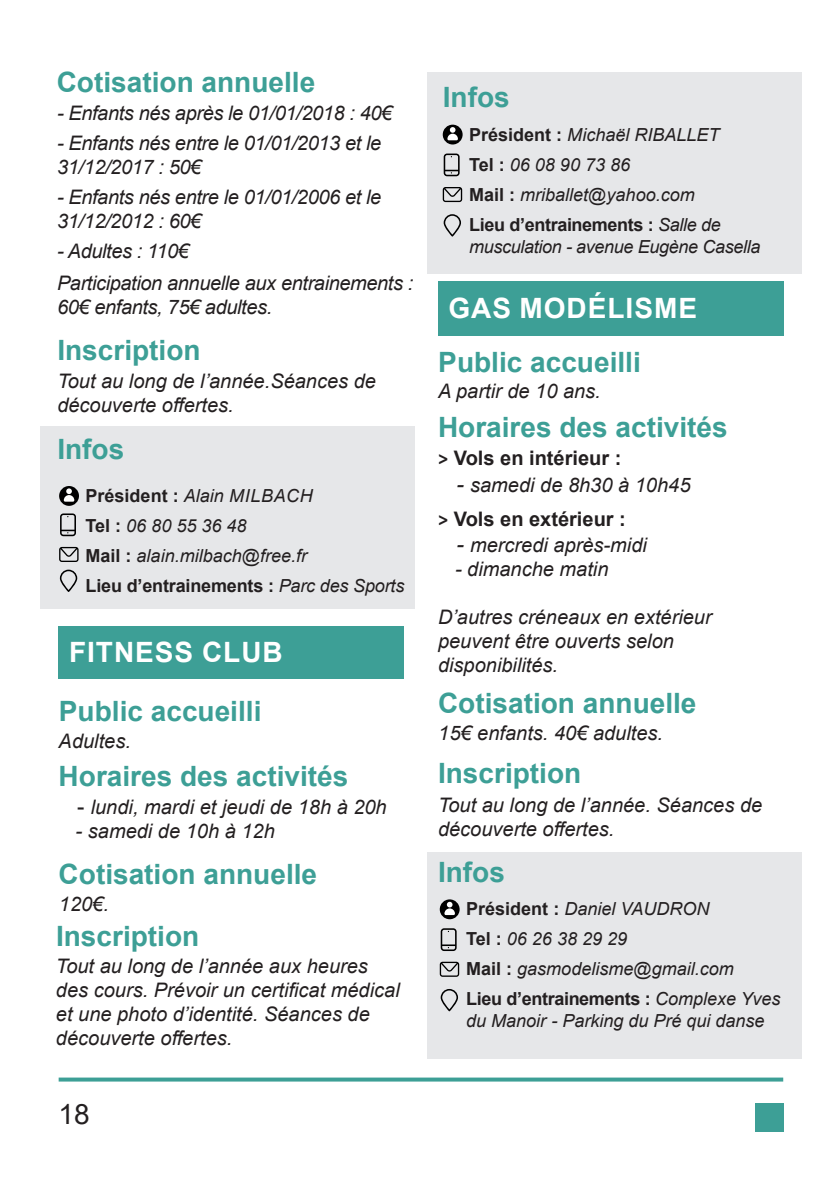
<style>
.page{position:relative;width:840px;height:1191px;background:#fff}
.page>*{position:absolute;margin:0;border:0;box-sizing:border-box;transform-origin:0 0}
.t1{font:700 28px "Arial";color:#3d9f96}
.t2{font:700 28px "Arial";letter-spacing:.035em;color:#fff}
.t3{font:28px "Arial";color:#231f20}
.t4{font:italic 20px/24px "Arial";color:#231f20}
.t5{font:italic 20px/24px "Arial";letter-spacing:-.02em;color:#231f20}
.t6{font:700 20px "Arial";color:#231f20}
.t7{font:italic 18px/22px "Arial";color:#231f20}
.t8{font:italic 18px/22px "Arial";letter-spacing:-.02em;color:#231f20}
.t9{font:700 18px "Arial";letter-spacing:-.01em;color:#231f20}
.t10{font:italic 18px "Arial";letter-spacing:.035em;color:#231f20}
.s1{font-weight:700;font-style:normal}
.s2{font-weight:400;font-style:italic}
.s3{font-style:normal;font-size:22px}
.s4{font-family:"Calibri"}
.s5{font-size:22px}
</style>
<div class="page">
<div style="left:427px;top:852px;width:374px;height:206px;background:#e6e7e9"></div>
<div style="left:427px;top:72px;width:374px;height:202px;background:#e6e7e9"></div>
<div style="left:40px;top:426px;width:374px;height:183px;background:#e6e7e9"></div>
<svg style="left:59px;top:1077px;width:723px;height:4px;background:#58aca4"></svg>
<div style="left:754px;top:1103px;width:28px;height:28px;background:#3d9f96"></div>
<svg style="left:60px;top:513px;width:16px;height:23px"></svg>
<svg style="left:59px;top:547px;width:19px;height:15px"></svg>
<svg style="left:60px;top:569px;width:17px;height:23px"></svg>
<svg style="left:59px;top:486px;width:20px;height:20px"></svg>
<svg style="left:64px;top:488px;width:10px;height:13px"></svg>
<div style="left:59px;top:626px;width:344px;height:52px;background:#3d9f96"></div>
<svg style="left:443px;top:153px;width:16px;height:23px"></svg>
<svg style="left:442px;top:187px;width:20px;height:15px"></svg>
<svg style="left:443px;top:214px;width:18px;height:22px"></svg>
<svg style="left:442px;top:125px;width:20px;height:19px"></svg>
<svg style="left:447px;top:127px;width:10px;height:13px"></svg>
<div style="left:438px;top:281px;width:344px;height:55px;background:#3d9f96"></div>
<svg style="left:440px;top:928px;width:16px;height:23px"></svg>
<svg style="left:439px;top:961px;width:20px;height:15px"></svg>
<svg style="left:440px;top:989px;width:18px;height:22px"></svg>
<svg style="left:439px;top:899px;width:20px;height:20px"></svg>
<svg style="left:444px;top:901px;width:10px;height:14px"></svg>
<p class="t1" style="left:57px;top:63px;width:260px">Cotisation annuelle</p>
<p class="t5" style="left:57px;top:101px;width:337px">- Enfants nés après le 01/01/2018 : 40€</p>
<p class="t5" style="left:57px;top:131px;width:325px">- Enfants nés entre le 01/01/2013 et le<br>31/12/2017 : 50€</p>
<p class="t5" style="left:57px;top:185px;width:325px">- Enfants nés entre le 01/01/2006 et le<br>31/12/2012 : 60€</p>
<p class="t5" style="left:57px;top:239px;width:133px">- Adultes : 110€</p>
<p class="t5" style="left:57px;top:271px;width:357px">Participation annuelle aux entrainements :<br>60€ enfants, 75€ adultes.</p>
<p class="t1" style="left:57px;top:330px;width:145px">Inscription</p>
<p class="t4" style="left:57px;top:370px;width:320px">Tout au long de l’année.Séances de découverte offertes.</p>
<p class="t1" style="left:57px;top:429px;width:68px">Infos</p>
<p class="t10" style="left:85px;top:484px;width:229px"><span class="s1">Président :</span> Alain MILBACH</p>
<p class="t7" style="left:85px;top:515px;width:162px"><span class="s1">Tel :</span> 06 80 55 36 48</p>
<p class="t7" style="left:85px;top:545px;width:223px"><span class="s1">Mail :</span> alain.milbach@free.fr</p>
<p class="t9" style="left:85px;top:573px;width:320px">Lieu d’entrainements : <span class="s2">Parc des Sports</span></p>
<p class="t2" style="left:69px;top:633px;width:215px">FITNESS CLUB</p>
<p class="t1" style="left:59px;top:691px;width:204px">Public accueilli</p>
<p class="t4" style="left:59px;top:729px;width:74px">Adultes.</p>
<p class="t1" style="left:59px;top:757px;width:291px">Horaires des activités</p>
<p class="t4" style="left:77px;top:795px;width:311px"><span class="s3">-</span> lundi, mardi et jeudi de 18h à 20h</p>
<p class="t4" style="left:76px;top:819px;width:200px">- samedi de 10h à 12h</p>
<p class="t1" style="left:59px;top:854px;width:260px">Cotisation annuelle</p>
<p class="t4" style="left:59px;top:892px;width:52px">120€.</p>
<p class="t1" style="left:56px;top:916px;width:145px">Inscription</p>
<p class="t4" style="left:56px;top:954px;width:345px">Tout au long de l’année aux heures des cours. Prévoir un certificat médical et une photo d’identité. Séances de découverte offertes.</p>
<p class="t3" style="left:59px;top:1094px;width:33px">18</p>
<p class="t1" style="left:442px;top:77px;width:68px">Infos</p>
<p class="t7" style="left:469px;top:123px;width:252px"><span class="s1">Président :</span> Michaël RIBALLET</p>
<p class="t7" style="left:469px;top:153px;width:162px"><span class="s1">Tel :</span> 06 08 90 73 86</p>
<p class="t7" style="left:469px;top:183px;width:227px"><span class="s1">Mail :</span> mriballet@yahoo.com</p>
<p class="t8" style="left:469px;top:213px;width:292px"><span class="s1">Lieu d’entrainements :</span> Salle de musculation - avenue Eugène Casella</p>
<p class="t2" style="left:448px;top:289px;width:250px">GAS MODÉLISME</p>
<p class="t1" style="left:438px;top:342px;width:204px">Public accueilli</p>
<p class="t4" style="left:438px;top:380px;width:164px">A partir de 10 ans.</p>
<p class="t1" style="left:438px;top:407px;width:291px">Horaires des activités</p>
<p class="t6" style="left:438px;top:444px;width:184px"><span class="s4">&gt;</span> Vols en intérieur :</p>
<p class="t4" style="left:456px;top:473px;width:235px"><span class="s5">-</span> samedi de 8h30 à 10h45</p>
<p class="t6" style="left:438px;top:504px;width:189px"><span class="s4">&gt;</span> Vols en extérieur :</p>
<p class="t4" style="left:456px;top:533px;width:192px"><span class="s5">-</span> mercredi après-midi</p>
<p class="t4" style="left:454px;top:557px;width:155px">- dimanche matin</p>
<p class="t4" style="left:438px;top:605px;width:275px">D’autres créneaux en extérieur peuvent être ouverts selon disponibilités.</p>
<p class="t1" style="left:438px;top:683px;width:260px">Cotisation annuelle</p>
<p class="t4" style="left:438px;top:721px;width:226px">15€ enfants. 40€ adultes.</p>
<p class="t1" style="left:438px;top:753px;width:145px">Inscription</p>
<p class="t4" style="left:438px;top:793px;width:325px">Tout au long de l’année. Séances de découverte offertes.</p>
<p class="t1" style="left:438px;top:852px;width:68px">Infos</p>
<p class="t7" style="left:466px;top:898px;width:245px"><span class="s1">Président :</span> Daniel VAUDRON</p>
<p class="t7" style="left:466px;top:928px;width:162px"><span class="s1">Tel :</span> 06 26 38 29 29</p>
<p class="t7" style="left:466px;top:958px;width:269px"><span class="s1">Mail :</span> gasmodelisme@gmail.com</p>
<p class="t7" style="left:466px;top:988px;width:315px"><span class="s1">Lieu d’entrainements :</span> Complexe Yves du Manoir - Parking du Pré qui danse</p>
</div>
